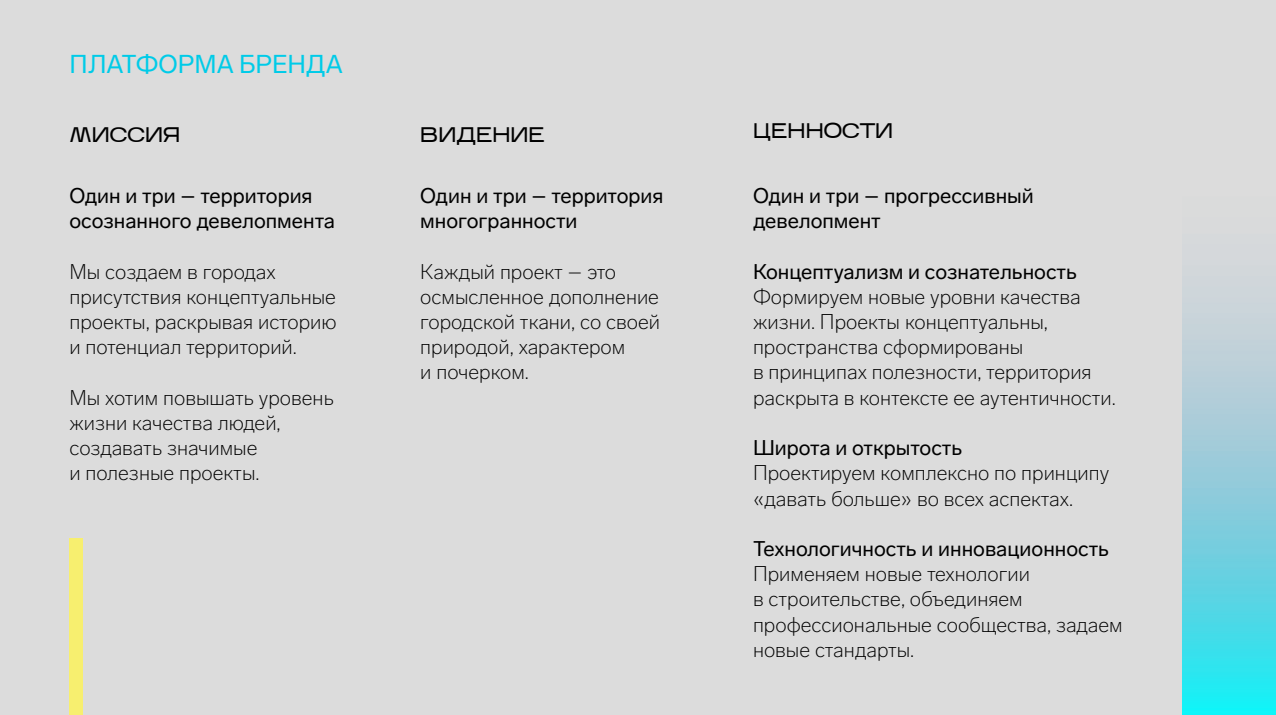
<style>
.page{position:relative;width:1276px;height:715px;background:#fff}
.page>*{position:absolute;margin:0;border:0;box-sizing:border-box;transform-origin:0 0}
.t1{font:25.5px "Lab Grotesque";color:#00cbe8}
.t2{font:100 21px/25.2px "Lab Grotesque";color:#000}
.t3{font:21px/25.2px "Lab Grotesque";color:#000}
.t4{font:21px "Kharkiv Tone Regular";color:#000}
</style>
<div class="page">
<div style="left:0;top:0;width:1276px;height:714px;background:#dcdcdc"></div>
<img style="left:1182px;top:276px;width:94px;height:438px">
<div style="left:69px;top:538px;width:14px;height:176px;background:#f7ef6f"></div>
<p class="t1" style="left:69px;top:49px;width:275px">ПЛАТФОРМА БРЕНДА</p>
<p class="t4" style="left:69px;top:122px;width:112px">МИССИЯ</p>
<p class="t3" style="left:69px;top:183px;width:267px">Один и три – территория осознанного девелопмента</p>
<p class="t2" style="left:69px;top:259px;width:269px">Мы создаем в городах присутствия концептуальные проекты, раскрывая историю и потенциал территорий.</p>
<p class="t2" style="left:69px;top:385px;width:266px">Мы хотим повышать уровень жизни качества людей, создавать значимые<br>и полезные проекты.</p>
<p class="t4" style="left:420px;top:122px;width:126px">ВИДЕНИЕ</p>
<p class="t3" style="left:420px;top:183px;width:245px">Один и три – территория многогранности</p>
<p class="t2" style="left:420px;top:259px;width:241px">Каждый проект – это осмысленное дополнение городской ткани, со своей природой, характером<br>и почерком.</p>
<p class="t4" style="left:753px;top:118px;width:142px">ЦЕННОСТИ</p>
<p class="t3" style="left:753px;top:183px;width:282px">Один и три – прогрессивный девелопмент</p>
<p class="t3" style="left:753px;top:259px;width:325px">Концептуализм и сознательность</p>
<p class="t2" style="left:753px;top:284px;width:364px">Формируем новые уровни качества жизни. Проекты концептуальны, пространства сформированы<br>в принципах полезности, территория раскрыта в контексте ее аутентичности.</p>
<p class="t3" style="left:753px;top:435px;width:211px">Широта и открытость</p>
<p class="t2" style="left:753px;top:460px;width:358px">Проектируем комплексно по принципу «давать больше» во всех аспектах.</p>
<p class="t3" style="left:753px;top:536px;width:357px">Технологичность и инновационность</p>
<p class="t2" style="left:753px;top:561px;width:371px">Применяем новые технологии<br>в строительстве, объединяем профессиональные сообщества, задаем новые стандарты.</p>
</div>
